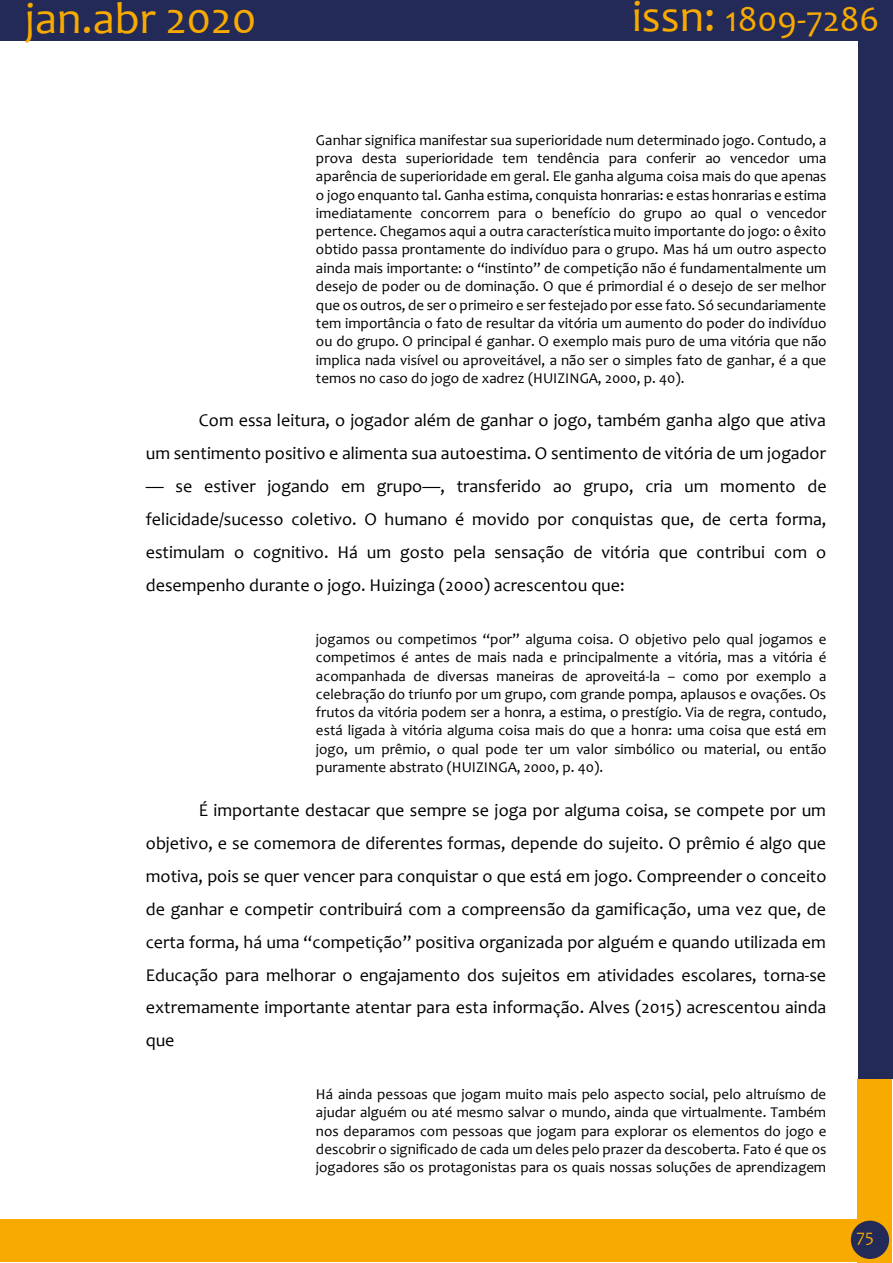
<style>
.page{position:relative;width:893px;height:1263px;background:#fff}
.page>*{position:absolute;margin:0;border:0;box-sizing:border-box;transform-origin:0 0}
.t1{font:45px "Candara";color:#f8aa00}
.t2{font:36px "Candara";color:#f8aa00}
.t3{font:18px/33px "Candara";color:#000;text-align:justify}
.t4{font:18px "Candara";color:#f8aa00}
.t5{font:15px/18.3px "Candara";color:#000;text-align:justify}
.s1{font-size:45px}
</style>
<div class="page">
<div style="left:858px;top:0;width:34px;height:1079px;background:#232a57"></div>
<div style="left:0;top:0;width:890px;height:41px;background:#232a57"></div>
<div style="left:857px;top:1079px;width:34px;height:184px;background:#f8aa00"></div>
<div style="left:0;top:1219px;width:860px;height:43px;background:#f8aa00"></div>
<div style="left:851px;top:1221px;width:38px;height:38px;background:#232a57;border-radius:50%"></div>
<h1 class="t1" style="left:25px;top:-9px;width:233px">jan.abr 2020</h1>
<h2 class="t2" style="left:632px;top:-3px;width:249px"><span class="s1">issn:</span> 1809-7286</h2>
<p class="t5" style="left:316px;top:130px;width:512px">Ganhar significa manifestar sua superioridade num determinado jogo. Contudo, a prova desta superioridade tem tendência para conferir ao vencedor uma aparência de superioridade em geral. Ele ganha alguma coisa mais do que apenas o jogo enquanto tal. Ganha estima, conquista honrarias: e estas honrarias e estima imediatamente concorrem para o benefício do grupo ao qual o vencedor pertence. Chegamos aqui a outra característica muito importante do jogo: o êxito obtido passa prontamente do indivíduo para o grupo. Mas há um outro aspecto ainda mais importante: o “instinto” de competição não é fundamentalmente um desejo de poder ou de dominação. O que é primordial é o desejo de ser melhor que os outros, de ser o primeiro e ser festejado por esse fato. Só secundariamente tem importância o fato de resultar da vitória um aumento do poder do indivíduo ou do grupo. O principal é ganhar. O exemplo mais puro de uma vitória que não implica nada visível ou aproveitável, a não ser o simples fato de ganhar, é a que temos no caso do jogo de xadrez (HUIZINGA, 2000, p. 40).</p>
<p class="t3" style="left:146px;top:404px;width:682px;text-align:right">Com essa leitura, o jogador além de ganhar o jogo, também ganha algo que ativa<br>um sentimento positivo e alimenta sua autoestima. O sentimento de vitória de um jogador</p>
<p class="t3" style="left:146px;top:470px;width:682px">— se estiver jogando em grupo—, transferido ao grupo, cria um momento de felicidade/sucesso coletivo. O humano é movido por conquistas que, de certa forma, estimulam o cognitivo. Há um gosto pela sensação de vitória que contribui com o desempenho durante o jogo. Huizinga (2000) acrescentou que:</p>
<p class="t5" style="left:316px;top:630px;width:512px">jogamos ou competimos “por” alguma coisa. O objetivo pelo qual jogamos e competimos é antes de mais nada e principalmente a vitória, mas a vitória é acompanhada de diversas maneiras de aproveitá-la – como por exemplo a celebração do triunfo por um grupo, com grande pompa, aplausos e ovações. Os frutos da vitória podem ser a honra, a estima, o prestígio. Via de regra, contudo, está ligada à vitória alguma coisa mais do que a honra: uma coisa que está em jogo, um prêmio, o qual pode ter um valor simbólico ou material, ou então puramente abstrato (HUIZINGA, 2000, p. 40).</p>
<p class="t3" style="left:146px;top:793px;width:682px;text-indent:53px">É importante destacar que sempre se joga por alguma coisa, se compete por um objetivo, e se comemora de diferentes formas, depende do sujeito. O prêmio é algo que motiva, pois se quer vencer para conquistar o que está em jogo. Compreender o conceito de ganhar e competir contribuirá com a compreensão da gamificação, uma vez que, de certa forma, há uma “competição” positiva organizada por alguém e quando utilizada em Educação para melhorar o engajamento dos sujeitos em atividades escolares, torna-se extremamente importante atentar para esta informação. Alves (2015) acrescentou ainda que</p>
<p class="t5" style="left:316px;top:1085px;width:512px">Há ainda pessoas que jogam muito mais pelo aspecto social, pelo altruísmo de ajudar alguém ou até mesmo salvar o mundo, ainda que virtualmente. Também nos deparamos com pessoas que jogam para explorar os elementos do jogo e descobrir o significado de cada um deles pelo prazer da descoberta. Fato é que os jogadores são os protagonistas para os quais nossas soluções de aprendizagem</p>
<p class="t4" style="left:856px;top:1224px;width:19px">75</p>
</div>
